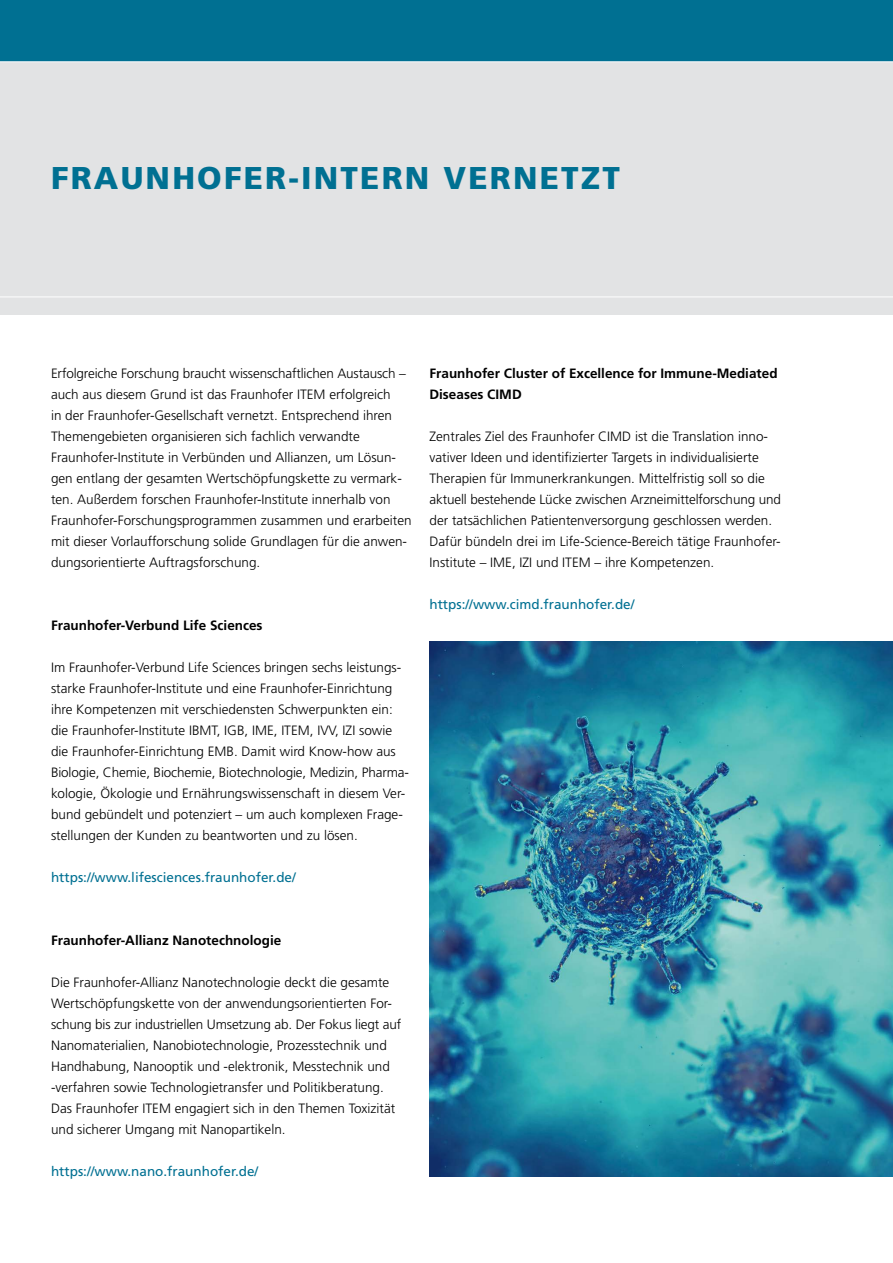
<style>
.page{position:relative;width:893px;height:1263px;background:#fff}
.page>*{position:absolute;margin:0;border:0;box-sizing:border-box;transform-origin:0 0}
.t1{font:900 31.5px "Frutiger LT";letter-spacing:.07em;color:#007092}
.t2{font:300 13.5px/21px "Frutiger LT";color:#000}
.t3{font:700 13.5px/21px "Frutiger LT";color:#000}
.t4{font:13.5px "Frutiger LT";color:#007092}
</style>
<div class="page">
<div style="left:0;top:0;width:893px;height:315px;background:#e2e3e4"></div>
<div style="left:0;top:0;width:893px;height:62px;background:#007092"></div>
<img style="left:429px;top:642px;width:464px;height:534px">
<hr style="left:0;top:61px;width:893px;height:1px;background:#fff">
<hr style="left:0;top:297px;width:893px;height:1px;background:#fff">
<h1 class="t1" style="left:51px;top:159px;width:570px">FRAUNHOFER-INTERN VERNETZT</h1>
<p class="t2" style="left:51px;top:363px;width:362px">Erfolgreiche Forschung braucht wissenschaftlichen Austausch – auch aus diesem Grund ist das Fraunhofer ITEM erfolgreich<br>in der Fraunhofer-Gesellschaft vernetzt. Entsprechend ihren Themengebieten organisieren sich fachlich verwandte Fraunhofer-Institute in Verbünden und Allianzen, um Lösun&shy;gen entlang der gesamten Wertschöpfungskette zu vermark&shy;ten. Außerdem forschen Fraunhofer-Institute innerhalb von Fraunhofer-Forschungsprogrammen zusammen und erarbeiten mit dieser Vorlaufforschung solide Grundlagen für die anwen&shy;dungsorientierte Auftragsforschung.</p>
<p class="t3" style="left:51px;top:615px;width:213px">Fraunhofer-Verbund Life Sciences</p>
<p class="t2" style="left:51px;top:657px;width:359px">Im Fraunhofer-Verbund Life Sciences bringen sechs leistungs&shy;starke Fraunhofer-Institute und eine Fraunhofer-Einrichtung ihre Kompetenzen mit verschiedensten Schwerpunkten ein: die Fraunhofer-Institute IBMT, IGB, IME, ITEM, IVV, IZI sowie die Fraunhofer-Einrichtung EMB. Damit wird Know-how aus Biologie, Chemie, Biochemie, Biotechnologie, Medizin, Pharma&shy;kologie, Ökologie und Ernährungswissenschaft in diesem Ver&shy;bund gebündelt und potenziert – um auch komplexen Frage&shy;stellungen der Kunden zu beantworten und zu lösen.</p>
<p class="t4" style="left:51px;top:869px;width:246px">https://www.lifesciences.fraunhofer.de/</p>
<p class="t3" style="left:429px;top:363px;width:350px">Fraunhofer Cluster of Excellence for Immune-Mediated<br>Diseases CIMD</p>
<p class="t2" style="left:429px;top:426px;width:353px">Zentrales Ziel des Fraunhofer CIMD ist die Translation inno&shy;vativer Ideen und identifizierter Targets in individualisierte Therapien für Immunerkrankungen. Mittelfristig soll so die aktuell bestehende Lücke zwischen Arzneimittelforschung und der tatsächlichen Patientenversorgung geschlossen werden.<br>Dafür bündeln drei im Life-Science-Bereich tätige Fraunhofer-Institute – IME, IZI und ITEM – ihre Kompetenzen.</p>
<p class="t4" style="left:429px;top:597px;width:207px">https://www.cimd.fraunhofer.de/</p>
<p class="t3" style="left:51px;top:930px;width:232px">Fraunhofer-Allianz Nanotechnologie</p>
<p class="t2" style="left:51px;top:972px;width:352px">Die Fraunhofer-Allianz Nanotechnologie deckt die gesamte Wertschöpfungskette von der anwendungsorientierten For&shy;schung bis zur industriellen Umsetzung ab. Der Fokus liegt auf Nanomaterialien, Nanobiotechnologie, Prozesstechnik und Handhabung, Nanooptik und -elektronik, Messtechnik und -verfahren sowie Technologietransfer und Politikberatung.<br>Das Fraunhofer ITEM engagiert sich in den Themen Toxizität und sicherer Umgang mit Nanopartikeln.</p>
<p class="t4" style="left:51px;top:1164px;width:209px">https://www.nano.fraunhofer.de/</p>
</div>
